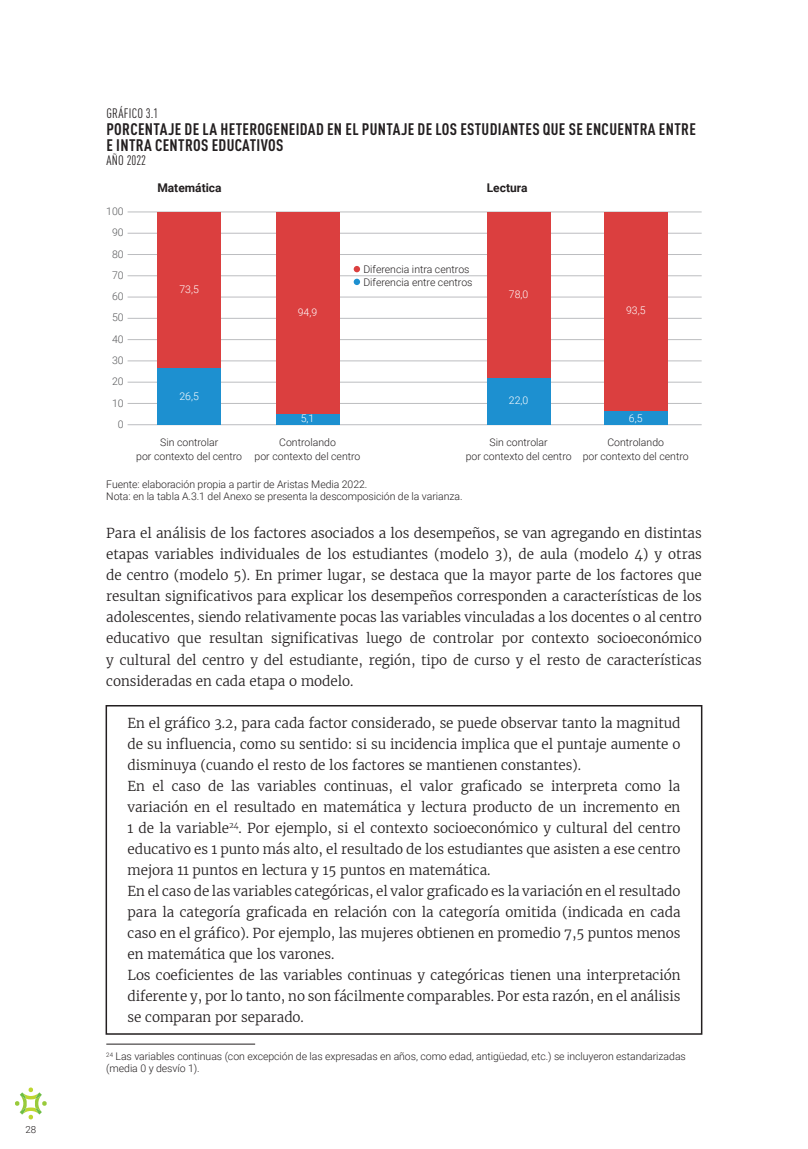
<style>
.page{position:relative;width:808px;height:1149px;background:#fff}
.page>*{position:absolute;margin:0;border:0;box-sizing:border-box;transform-origin:0 0}
.Titulos_graficos{font:700 condensed 16.5px/16.5px "DIN Pro";letter-spacing:.02em;color:#231f20}
.texto_recuadrado{font:300 13.5px/21px "Merriweather";letter-spacing:-.005em;color:#231f20;text-align:justify}
.Texto_general{font:300 13.5px/21px "Merriweather";letter-spacing:-.005em;color:#231f20;text-align:justify}
.Titulos_graficos_-_N{font:condensed 13.5px "DIN Pro";letter-spacing:.02em;color:#231f20}
.Titulos_graficos_-_B{font:condensed 13.5px "DIN Pro";color:#231f20}
.t1{font:700 12px "Roboto";color:#231f20}
.Nota_al_pie{font:300 10.5px/13.5px "Roboto";color:#231f20;text-align:center}
.Fuentes_y_notas_de_g{font:300 10.5px "Roboto";letter-spacing:-.005em;color:#231f20}
.t2{font:300 10.5px "Roboto";color:#fff}
.t3{font:300 10.5px "Roboto";color:#57585a}
.t4{font:300 9.75px "Roboto";color:#231f20}
</style>
<div class="page">
<svg style="left:15px;top:1087px;width:32px;height:31px"></svg>
<div style="left:106px;top:704px;width:596px;height:330px;border:2px solid #231f20"></div>
<hr style="left:106px;top:1043px;width:149px;height:1px;background:#231f20">
<hr style="left:128px;top:424px;width:574px;height:1px;background:#bcbdc0">
<hr style="left:128px;top:403px;width:574px;height:1px;background:#bcbdc0">
<hr style="left:128px;top:382px;width:574px;height:1px;background:#bcbdc0">
<hr style="left:128px;top:360px;width:574px;height:1px;background:#bcbdc0">
<hr style="left:128px;top:339px;width:574px;height:1px;background:#bcbdc0">
<hr style="left:128px;top:318px;width:574px;height:1px;background:#bcbdc0">
<hr style="left:128px;top:297px;width:574px;height:1px;background:#bcbdc0">
<hr style="left:128px;top:275px;width:574px;height:1px;background:#bcbdc0">
<hr style="left:128px;top:254px;width:574px;height:1px;background:#bcbdc0">
<hr style="left:128px;top:233px;width:574px;height:1px;background:#bcbdc0">
<hr style="left:128px;top:212px;width:574px;height:1px;background:#bcbdc0">
<div style="left:157px;top:212px;width:64px;height:156px;background:#db3f3f"></div>
<div style="left:276px;top:212px;width:63px;height:201px;background:#db3f3f"></div>
<div style="left:487px;top:212px;width:63px;height:166px;background:#db3f3f"></div>
<div style="left:604px;top:212px;width:64px;height:198px;background:#db3f3f"></div>
<div style="left:157px;top:368px;width:64px;height:56px;background:#1d90d0"></div>
<div style="left:276px;top:413px;width:63px;height:11px;background:#1d90d0"></div>
<div style="left:487px;top:378px;width:63px;height:46px;background:#1d90d0"></div>
<div style="left:604px;top:410px;width:64px;height:14px;background:#1d90d0"></div>
<svg style="left:354px;top:266px;width:6px;height:6px"></svg>
<div style="left:354px;top:278px;width:6px;height:7px;background:#1d90d0;border-radius:50%"></div>
<p class="t4" style="left:25px;top:1122px;width:12px">28</p>
<p class="Titulos_graficos_-_N" style="left:106px;top:103px;width:53px">GRÁFICO 3.1</p>
<p class="Titulos_graficos" style="left:106px;top:119px;width:591px">PORCENTAJE DE LA HETEROGENEIDAD EN EL PUNTAJE DE LOS ESTUDIANTES QUE SE ENCUENTRA ENTRE<br>E INTRA CENTROS EDUCATIVOS</p>
<p class="Titulos_graficos_-_B" style="left:106px;top:151px;width:41px">AÑO 2022</p>
<p class="t3" style="left:106px;top:204px;width:19px">100</p>
<p class="t3" style="left:112px;top:225px;width:13px">90</p>
<p class="t3" style="left:112px;top:246px;width:13px">80</p>
<p class="t3" style="left:112px;top:268px;width:13px">70</p>
<p class="t3" style="left:112px;top:289px;width:13px">60</p>
<p class="t3" style="left:112px;top:310px;width:13px">50</p>
<p class="t3" style="left:112px;top:331px;width:13px">40</p>
<p class="t3" style="left:112px;top:353px;width:13px">30</p>
<p class="t3" style="left:112px;top:374px;width:13px">20</p>
<p class="t3" style="left:112px;top:395px;width:13px">10</p>
<p class="t3" style="left:118px;top:416px;width:7px">0</p>
<p class="t1" style="left:157px;top:180px;width:66px">Matemática</p>
<p class="t1" style="left:487px;top:180px;width:42px">Lectura</p>
<p class="t2" style="left:179px;top:282px;width:21px">73,5</p>
<p class="t2" style="left:179px;top:388px;width:21px">26,5</p>
<p class="t2" style="left:298px;top:305px;width:21px">94,9</p>
<p class="t2" style="left:301px;top:410px;width:15px">5,1</p>
<p class="Nota_al_pie" style="left:363px;top:262px;width:111px;line-height:12.8px;text-align:left">Diferencia intra centros<br>Diferencia entre centros</p>
<p class="t2" style="left:509px;top:287px;width:21px">78,0</p>
<p class="t2" style="left:509px;top:393px;width:21px">22,0</p>
<p class="t2" style="left:626px;top:303px;width:21px">93,5</p>
<p class="t2" style="left:629px;top:410px;width:15px">6,5</p>
<p class="Nota_al_pie" style="left:136px;top:435px;width:107px">Sin controlar<br>por contexto del centro</p>
<p class="Nota_al_pie" style="left:583px;top:435px;width:107px">Controlando<br>por contexto del centro</p>
<p class="Nota_al_pie" style="left:255px;top:435px;width:107px">Controlando<br>por contexto del centro</p>
<p class="Nota_al_pie" style="left:466px;top:435px;width:107px">Sin controlar<br>por contexto del centro</p>
<p class="Fuentes_y_notas_de_g" style="left:106px;top:477px;width:263px">Fuente: elaboración propia a partir de Aristas Media 2022.</p>
<p class="Fuentes_y_notas_de_g" style="left:106px;top:489px;width:358px">Nota: en la tabla A.3.1 del Anexo se presenta la descomposición de la varianza.</p>
<p class="Texto_general" style="left:106px;top:522px;width:597px">Para el análisis de los factores asociados a los desempeños, se van agregando en distintas etapas variables individuales de los estudiantes (modelo 3), de aula (modelo 4) y otras de centro (modelo 5). En primer lugar, se destaca que la mayor parte de los factores que resultan significativos para explicar los desempeños corresponden a características de los adolescentes, siendo relativamente pocas las variables vinculadas a los docentes o al centro educativo que resultan significativas luego de controlar por contexto socioeconómico y cultural del centro y del estudiante, región, tipo de curso y el resto de características consideradas en cada etapa o modelo.</p>
<p class="texto_recuadrado" style="left:128px;top:711px;width:554px">En el gráfico 3.2, para cada factor considerado, se puede observar tanto la magnitud de su influencia, como su sentido: si su incidencia implica que el puntaje aumente o disminuya (cuando el resto de los factores se mantienen constantes).</p>
<p class="texto_recuadrado" style="left:128px;top:774px;width:554px">En el caso de las variables continuas, el valor graficado se interpreta como la variación en el resultado en matemática y lectura producto de un incremento en 1 de la variable<sup>24</sup>. Por ejemplo, si el contexto socioeconómico y cultural del centro educativo es 1 punto más alto, el resultado de los estudiantes que asisten a ese centro mejora 11 puntos en lectura y 15 puntos en matemática.</p>
<p class="texto_recuadrado" style="left:128px;top:879px;width:554px">En el caso de las variables categóricas, el valor graficado es la variación en el resultado para la categoría graficada en relación con la categoría omitida (indicada en cada caso en el gráfico). Por ejemplo, las mujeres obtienen en promedio 7,5 puntos menos en matemática que los varones.</p>
<p class="texto_recuadrado" style="left:128px;top:963px;width:554px">Los coeficientes de las variables continuas y categóricas tienen una interpretación diferente y, por lo tanto, no son fácilmente comparables. Por esta razón, en el análisis se comparan por separado.</p>
<p class="Nota_al_pie" style="left:106px;top:1049px;width:581px;line-height:12px;text-align:left"><sup>24</sup> Las variables continuas (con excepción de las expresadas en años, como edad, antigüedad, etc.) se incluyeron estandarizadas (media 0 y desvío 1).</p>
</div>
